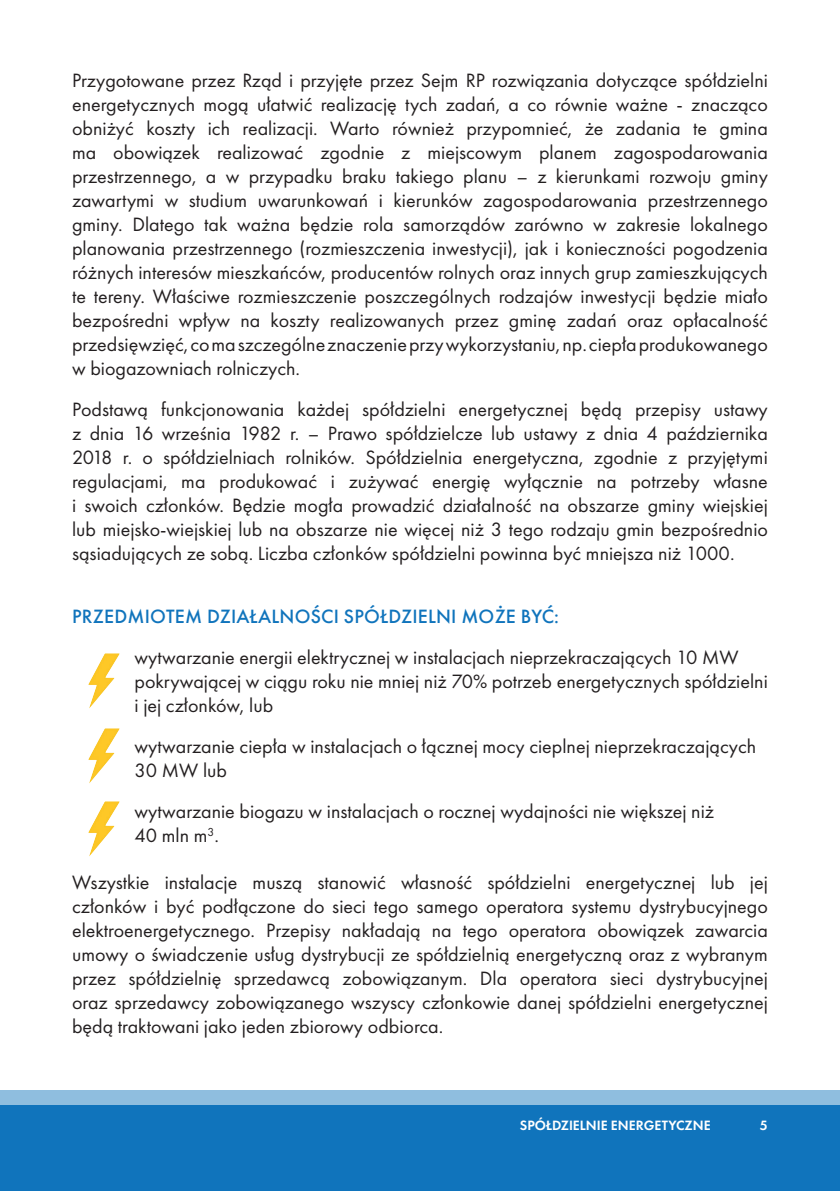
<style>
.page{position:relative;width:840px;height:1191px;background:#fff}
.page>*{position:absolute;margin:0;border:0;box-sizing:border-box;transform-origin:0 0}
.t1{font:20px/24px "Futura PT";color:#231f20;text-align:justify}
.t2{font:500 20px "Futura PT";letter-spacing:.01em;color:#1074bc}
.t3{font:600 14px "Futura PT";color:#fff}
</style>
<div class="page">
<div style="left:0;top:1105px;width:839px;height:86px;background:#1074bc"></div>
<div style="left:0;top:1090px;width:839px;height:15px;background:#8fbedf"></div>
<img style="left:88px;top:653px;width:31px;height:55px">
<img style="left:88px;top:728px;width:31px;height:55px">
<img style="left:88px;top:802px;width:31px;height:54px">
<p class="t1" style="left:72px;top:69px;width:697px">Przygotowane przez Rząd i przyjęte przez Sejm RP rozwiązania dotyczące spółdzielni energetycznych mogą ułatwić realizację tych zadań, a co równie ważne - znacząco obniżyć koszty ich realizacji. Warto również przypomnieć, że zadania te gmina ma obowiązek realizować zgodnie z miejscowym planem zagospodarowania przestrzennego, a w przypadku braku takiego planu – z kierunkami rozwoju gminy zawartymi w studium uwarunkowań i kierunków zagospodarowania przestrzennego gminy. Dlatego tak ważna będzie rola samorządów zarówno w zakresie lokalnego planowania przestrzennego (rozmieszczenia inwestycji), jak i konieczności pogodzenia różnych interesów mieszkańców, producentów rolnych oraz innych grup zamieszkujących te tereny. Właściwe rozmieszczenie poszczególnych rodzajów inwestycji będzie miało bezpośredni wpływ na koszty realizowanych przez gminę zadań oraz opłacalność przedsięwzięć, co ma szczególne znaczenie przy wykorzystaniu, np. ciepła produkowanego w biogazowniach rolniczych.</p>
<p class="t1" style="left:72px;top:398px;width:697px">Podstawą funkcjonowania każdej spółdzielni energetycznej będą przepisy ustawy z dnia 16 września 1982 r. – Prawo spółdzielcze lub ustawy z dnia 4 października 2018 r. o spółdzielniach rolników. Spółdzielnia energetyczna, zgodnie z przyjętymi regulacjami, ma produkować i zużywać energię wyłącznie na potrzeby własne i swoich członków. Będzie mogła prowadzić działalność na obszarze gminy wiejskiej lub miejsko-wiejskiej lub na obszarze nie więcej niż 3 tego rodzaju gmin bezpośrednio sąsiadujących ze sobą. Liczba członków spółdzielni powinna być mniejsza niż 1000.</p>
<p class="t2" style="left:72px;top:604px;width:488px">PRZEDMIOTEM DZIAŁALNOŚCI SPÓŁDZIELNI MOŻE BYĆ:</p>
<p class="t1" style="left:134px;top:645px;width:634px;text-align:left">wytwarzanie energii elektrycznej w instalacjach nieprzekraczających 10 MW pokrywającej w ciągu roku nie mniej niż 70% potrzeb energetycznych spółdzielni i jej członków, lub</p>
<p class="t1" style="left:134px;top:734px;width:623px">wytwarzanie ciepła w instalacjach o łącznej mocy cieplnej nieprzekraczających<br>30 MW lub</p>
<p class="t1" style="left:134px;top:799px;width:580px">wytwarzanie biogazu w instalacjach o rocznej wydajności nie większej niż<br>40 mln m<sup>3</sup>.</p>
<p class="t1" style="left:72px;top:870px;width:697px">Wszystkie instalacje muszą stanowić własność spółdzielni energetycznej lub jej członków i być podłączone do sieci tego samego operatora systemu dystrybucyjnego elektroenergetycznego. Przepisy nakładają na tego operatora obowiązek zawarcia umowy o świadczenie usług dystrybucji ze spółdzielnią energetyczną oraz z wybranym przez spółdzielnię sprzedawcą zobowiązanym. Dla operatora sieci dystrybucyjnej oraz sprzedawcy zobowiązanego wszyscy członkowie danej spółdzielni energetycznej będą traktowani jako jeden zbiorowy odbiorca.</p>
<p class="t3" style="left:519px;top:1116px;width:192px">SPÓŁDZIELNIE ENERGETYCZNE</p>
<p class="t3" style="left:759px;top:1116px;width:9px">5</p>
</div>
